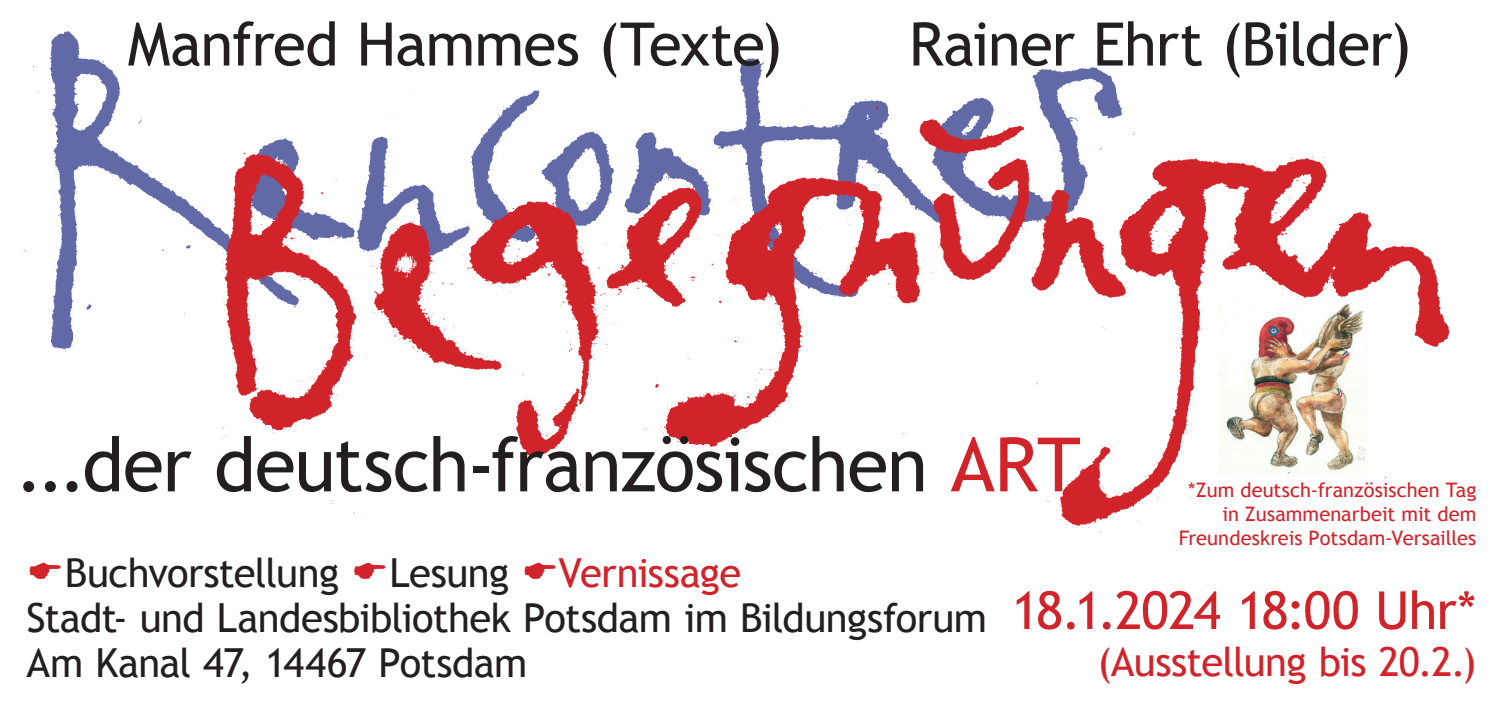
<style>
.page{position:relative;width:1503px;height:709px;background:#fff}
.page>*{position:absolute;margin:0;border:0;box-sizing:border-box;transform-origin:0 0}
.t1{font:75px "Trebuchet MS";letter-spacing:-.015em;color:#231f20}
.t2{font:60px "Trebuchet MS";letter-spacing:-.02em;color:#231f20}
.t3{font:52.5px "Trebuchet MS";letter-spacing:-.02em;color:#d1232a}
.t4{font:40px/45px "Trebuchet MS";letter-spacing:-.015em;color:#231f20}
.t5{font:40px "Trebuchet MS";letter-spacing:-.02em;color:#d1232a}
.t6{font:20px/24px "Trebuchet MS";color:#d1232a;text-align:right}
.s1{color:#d1232a}
</style>
<div class="page">
<img style="left:22px;top:31px;width:1099px;height:321px">
<img style="left:204px;top:107px;width:1246px;height:425px">
<h2 class="t2" style="left:128px;top:9px;width:656px">Manfred Hammes (Texte)</h2>
<h2 class="t2" style="left:908px;top:9px;width:504px">Rainer Ehrt (Bilder)</h2>
<h1 class="t1" style="left:16px;top:420px;width:1066px">...der deutsch-französischen <span class="s1">ART</span></h1>
<p class="t6" style="left:1178px;top:478px;width:299px">*Zum deutsch-französischen Tag in Zusammenarbeit mit dem<br>Freundeskreis Potsdam-Versailles</p>
<p class="t4" style="left:65px;top:551px;width:276px">Buchvorstellung</p>
<p class="t4" style="left:27px;top:551px;width:962px;text-indent:363px">Lesung <span class="s1">Vernissage<br></span>Stadt- und Landesbibliothek Potsdam im Bildungsforum<br>Am Kanal 47, 14467 Potsdam</p>
<h3 class="t3" style="left:1011px;top:579px;width:466px">18.1.2024 18:00 Uhr*</h3>
<p class="t5" style="left:1097px;top:638px;width:380px">(Ausstellung bis 20.2.)</p>
</div>
